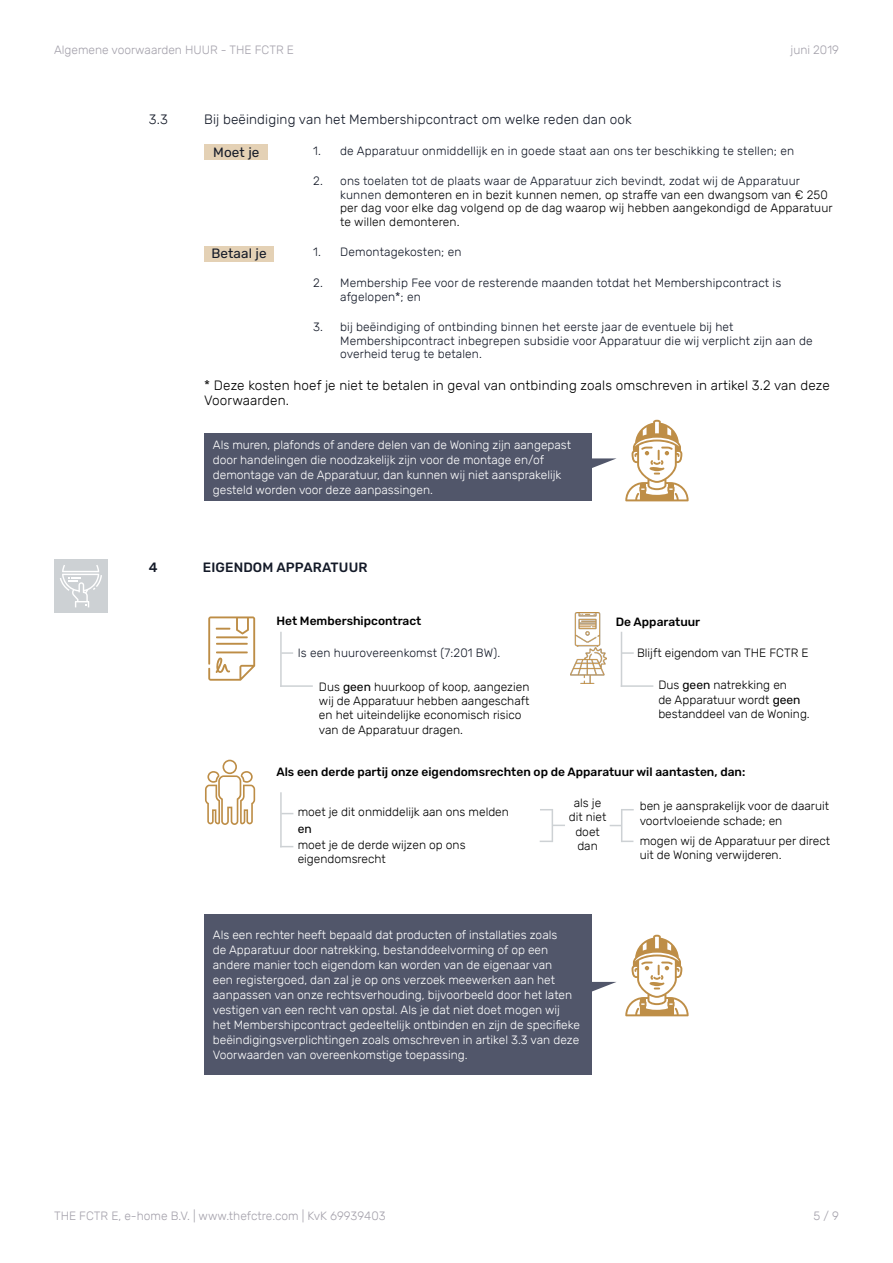
<style>
.page{position:relative;width:893px;height:1263px;background:#fff}
.page>*{position:absolute;margin:0;border:0;box-sizing:border-box;transform-origin:0 0}
.t1{font:300 13.5px/15px "Rubik";letter-spacing:.01em;color:#000}
.t2{font:300 13.5px "Rubik";letter-spacing:.01em;color:#141a28}
.t3{font:500 13.5px "Rubik";letter-spacing:.01em;color:#141a28}
.t4{font:13.5px "Rubik";letter-spacing:.01em;color:#141a28}
.t5{font:300 12px/15px "Rubik";color:#fff}
.t6{font:300 12px/14.4px "Rubik";color:#000}
.t7{font:300 12px/13.5px "Rubik";letter-spacing:.01em;color:#141a28}
.t8{font:500 12px "Rubik";color:#000}
.t9{font:300 12px "Rubik";color:#a4a1ab}
.t10{font:12px "Rubik";color:#000}
.s1{color:#141a28}
.s2{font-weight:400}
</style>
<div class="page">
<div style="left:204px;top:144px;width:64px;height:16px;background:#e4d1b5"></div>
<div style="left:204px;top:246px;width:70px;height:16px;background:#e4d1b5"></div>
<div style="left:54px;top:559px;width:54px;height:54px;background:#cdd1d4"></div>
<svg style="left:60px;top:565px;width:42px;height:42px"></svg>
<svg style="left:625px;top:420px;width:64px;height:81px"></svg>
<div style="left:204px;top:433px;width:387px;height:68px;background:#51566a"></div>
<svg style="left:591px;top:458px;width:26px;height:10px"></svg>
<svg style="left:625px;top:935px;width:64px;height:81px"></svg>
<div style="left:204px;top:914px;width:387px;height:160px;background:#51566a"></div>
<svg style="left:591px;top:982px;width:25px;height:10px"></svg>
<hr style="left:280px;top:632px;width:2px;height:55px;background:#cdd1d4">
<hr style="left:280px;top:685px;width:33px;height:2px;background:#cdd1d4">
<svg style="left:282px;top:652px;width:11px;height:2px"></svg>
<svg style="left:208px;top:616px;width:47px;height:65px"></svg>
<hr style="left:621px;top:809px;width:1px;height:33px;background:#cdd1d4">
<svg style="left:622px;top:840px;width:11px;height:2px"></svg>
<svg style="left:622px;top:809px;width:12px;height:1px"></svg>
<hr style="left:552px;top:809px;width:1px;height:33px;background:#cdd1d4">
<svg style="left:540px;top:809px;width:12px;height:1px"></svg>
<svg style="left:540px;top:840px;width:12px;height:2px"></svg>
<svg style="left:553px;top:825px;width:12px;height:1px"></svg>
<hr style="left:280px;top:792px;width:2px;height:55px;background:#cdd1d4">
<svg style="left:205px;top:760px;width:50px;height:65px"></svg>
<hr style="left:621px;top:632px;width:1px;height:55px;background:#cdd1d4">
<hr style="left:621px;top:685px;width:32px;height:2px;background:#cdd1d4">
<svg style="left:622px;top:652px;width:12px;height:2px"></svg>
<img style="left:575px;top:612px;width:25px;height:35px">
<img style="left:571px;top:648px;width:35px;height:35px">
<p class="t9" style="left:54px;top:43px;width:241px">Algemene voorwaarden HUUR - THE FCTR E</p>
<p class="t9" style="left:790px;top:43px;width:50px">juni 2019</p>
<p class="t2" style="left:149px;top:112px;width:21px">3.3</p>
<p class="t2" style="left:204px;top:112px;width:429px">Bij beëindiging van het Membershipcontract om welke reden dan ook</p>
<p class="t7" style="left:313px;top:144px;width:482px">1. de Apparatuur onmiddellijk en in goede staat aan ons ter beschikking te stellen; en</p>
<p class="t6" style="left:340px;top:175px;width:494px;line-height:13.5px;text-indent:-27px"><span class="s1">2. ons toelaten tot de plaats waar de Apparatuur zich bevindt, zodat wij de Apparatuur kunnen</span> demonteren en in bezit kunnen nemen, op straffe van een dwangsom van € 250 per dag voor elke dag volgend op de dag waarop wij hebben aangekondigd de Apparatuur te willen demonteren.</p>
<p class="t7" style="left:313px;top:246px;width:150px">1. Demontagekosten; en</p>
<p class="t7" style="left:340px;top:276px;width:443px;text-indent:-27px">2. Membership Fee voor de resterende maanden totdat het Membershipcontract is afgelopen*; en</p>
<p class="t7" style="left:340px;top:320px;width:474px;text-indent:-27px">3. bij beëindiging of ontbinding binnen het eerste jaar de eventuele bij het<br>Membershipcontract inbegrepen subsidie voor Apparatuur die wij verplicht zijn aan de overheid terug te betalen.</p>
<p class="t1" style="left:204px;top:378px;width:627px">* Deze kosten hoef je niet te betalen in geval van ontbinding zoals omschreven in artikel 3.2 van deze<br>Voorwaarden.</p>
<p class="t4" style="left:213px;top:144px;width:48px">Moet je</p>
<p class="t4" style="left:211px;top:246px;width:57px">Betaal je</p>
<p class="t5" style="left:213px;top:437px;width:360px">Als muren, plafonds of andere delen van de Woning zijn aangepast door handelingen die noodzakelijk zijn voor de montage en/of demontage van de Apparatuur, dan kunnen wij niet aansprakelijk gesteld worden voor deze aanpassingen.</p>
<p class="t3" style="left:149px;top:560px;width:10px">4</p>
<p class="t3" style="left:203px;top:560px;width:166px">EIGENDOM APPARATUUR</p>
<p class="t8" style="left:276px;top:614px;width:147px">Het Membershipcontract</p>
<p class="t7" style="left:298px;top:646px;width:204px">Is een huurovereenkomst (7:201 BW).</p>
<p class="t6" style="left:319px;top:679px;width:212px">Dus <span class="s2">geen</span> huurkoop of koop, aangezien wij de Apparatuur hebben aangeschaft en het uiteindelijke economisch risico van de Apparatuur dragen.</p>
<p class="t8" style="left:276px;top:764px;width:470px">Als een derde partij onze eigendomsrechten op de Apparatuur wil aantasten, dan:</p>
<p class="t6" style="left:298px;top:805px;width:213px">moet je dit onmiddelijk aan ons melden</p>
<p class="t10" style="left:298px;top:822px;width:15px">en</p>
<p class="t8" style="left:616px;top:614px;width:86px">De Apparatuur</p>
<p class="t6" style="left:637px;top:646px;width:173px">Blijft eigendom van THE FCTR E</p>
<p class="t6" style="left:658px;top:678px;width:153px">Dus <span class="s2">geen</span> natrekking en<br>de Apparatuur wordt <span class="s2">geen </span>bestanddeel van de Woning.</p>
<p class="t6" style="left:569px;top:796px;width:39px;text-align:center">als je dit niet doet dan</p>
<p class="t6" style="left:640px;top:799px;width:191px">ben je aansprakelijk voor de daaruit voortvloeiende schade; en</p>
<p class="t6" style="left:640px;top:834px;width:192px">mogen wij de Apparatuur per direct uit de Woning verwijderen.</p>
<p class="t6" style="left:298px;top:838px;width:169px">moet je de derde wijzen op ons eigendomsrecht</p>
<p class="t5" style="left:213px;top:927px;width:369px">Als een rechter heeft bepaald dat producten of installaties zoals<br>de Apparatuur door natrekking, bestanddeelvorming of op een andere manier toch eigendom kan worden van de eigenaar van<br>een registergoed, dan zal je op ons verzoek meewerken aan het aanpassen van onze rechtsverhouding, bijvoorbeeld door het laten vestigen van een recht van opstal. Als je dat niet doet mogen wij het Membershipcontract gedeeltelijk ontbinden en zijn de specifieke beëindigingsverplichtingen zoals omschreven in artikel 3.3 van deze Voorwaarden van overeenkomstige toepassing.</p>
<p class="t9" style="left:54px;top:1209px;width:333px">THE FCTR E, e-home B.V. | www.thefctre.com | KvK 69939403</p>
<p class="t9" style="left:813px;top:1209px;width:27px">5 / 9</p>
</div>
